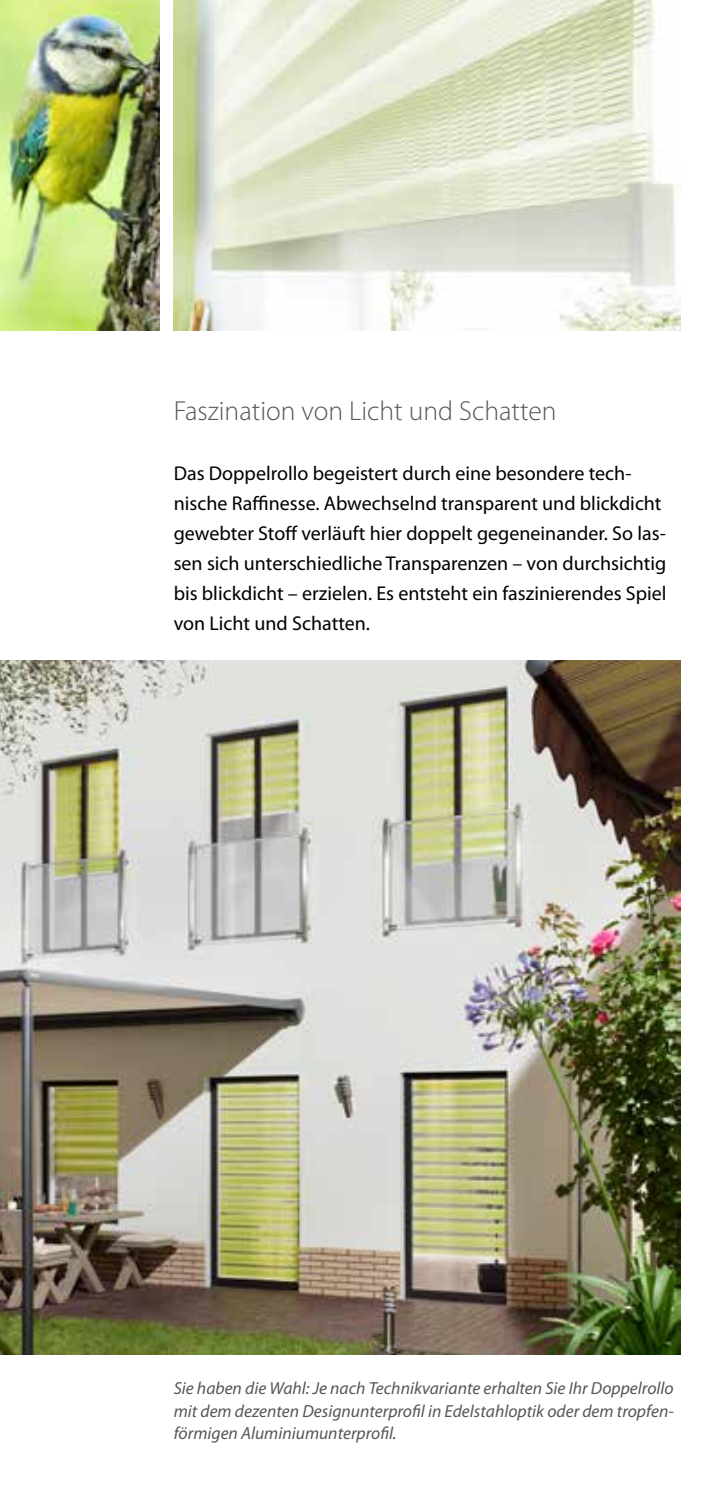
<style>
.page{position:relative;width:709px;height:1489px;background:#fff}
.page>*{position:absolute;margin:0;border:0;box-sizing:border-box;transform-origin:0 0}
.t1{font:300 27.5px "Myriad Pro";color:#565656}
.t2{font:20px/30px "Myriad Pro";color:#000}
.t3{font:italic 17.5px/22.8px "Myriad Pro";color:#565656;text-align:justify}
</style>
<div class="page">
<img style="left:0;top:0;width:159px;height:330px">
<img style="left:174px;top:0;width:506px;height:330px">
<img style="left:0;top:660px;width:680px;height:694px">
<h1 class="t1" style="left:174px;top:394px;width:384px">Faszination von Licht und Schatten</h1>
<p class="t2" style="left:174px;top:458px;width:494px">Das Doppelrollo begeistert durch eine besondere tech&shy;nische Raffinesse. Abwechselnd transparent und blickdicht gewebter Stoff verläuft hier doppelt gegeneinander. So las&shy;sen sich unterschiedliche Transparenzen – von durchsichtig bis blickdicht – erzielen. Es entsteht ein faszinierendes Spiel von Licht und Schatten.</p>
<p class="t3" style="left:174px;top:1376px;width:501px">Sie haben die Wahl: Je nach Technikvariante erhalten Sie Ihr Doppelrollo mit dem dezenten Designunterprofil in Edelstahloptik oder dem tropfen&shy;förmigen Aluminiumunterprofil.</p>
</div>
